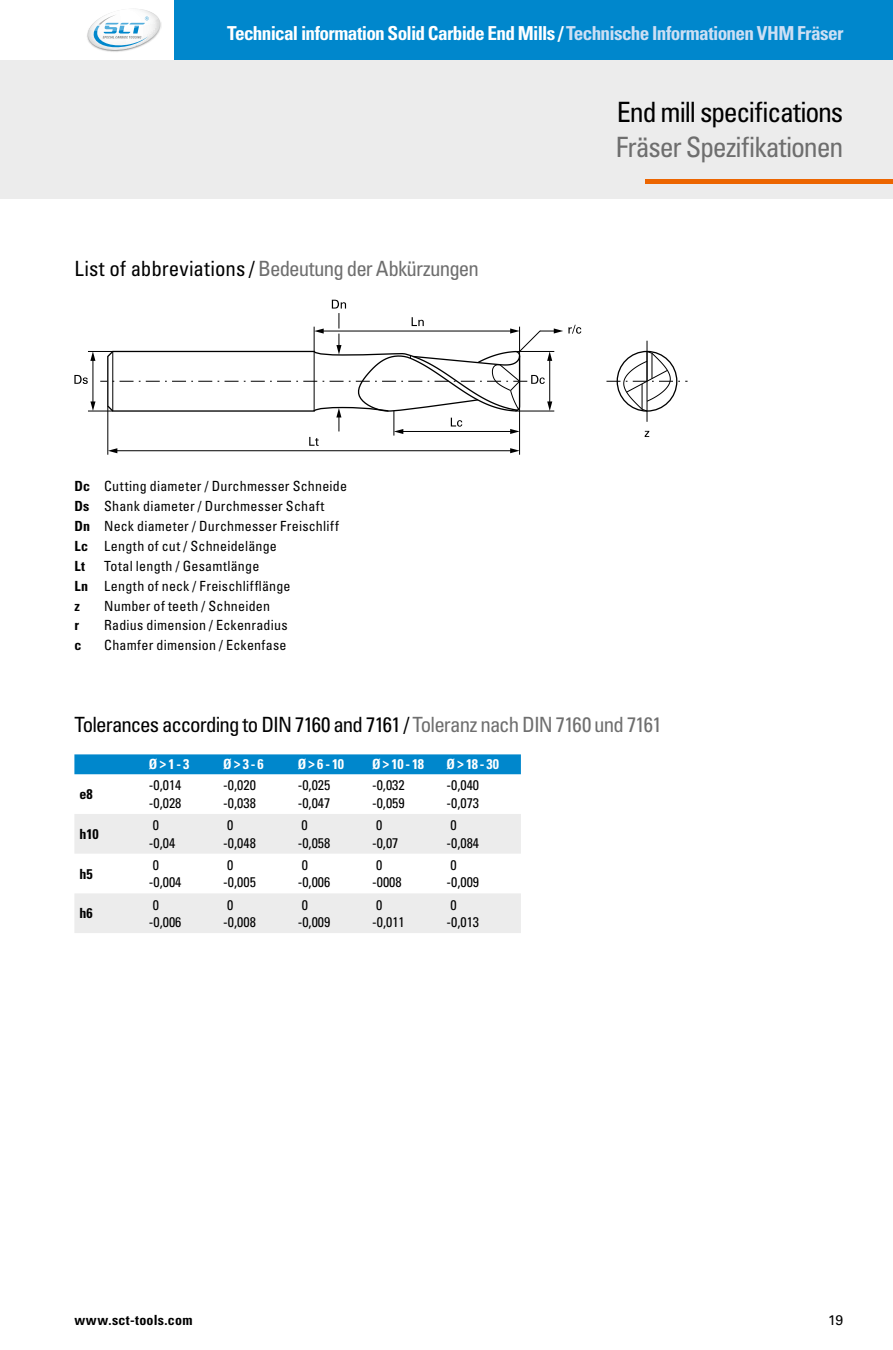
<style>
.page{position:relative;width:893px;height:1350px;background:#fff}
.page>*{position:absolute;margin:0;border:0;box-sizing:border-box;transform-origin:0 0}
.t1{font:condensed 28px "Univers LT Std";letter-spacing:-.04em;color:#000}
.t2{font:condensed 28px "Univers LT Std";letter-spacing:-.04em;color:#6e6e6e}
.t3{font:condensed 21px "Univers LT Std";letter-spacing:-.045em;color:#000}
.t4{font:condensed 21px "Univers LT Std";letter-spacing:-.02em;color:#6e6e6e}
.t5{font:700 condensed 19.25px "Univers LT Std";letter-spacing:-.035em;color:#fff}
.t6{font:condensed 14px/17.5px "Univers LT Std";letter-spacing:.015em;color:#000}
.t7{font:700 condensed 14px "Univers LT Std";letter-spacing:-.03em;color:#fff}
.t8{font:700 condensed 14px "Univers LT Std";letter-spacing:.015em;color:#000}
.t9{font:14px "Univers LT Std";color:#000}
.s1{color:#cddff4}
.s2{color:#000}
.s3{font-weight:700}
.s4{color:#6e6e6e}
</style>
<div class="page">
<div style="left:0;top:0;width:893px;height:198px;background:#ececec"></div>
<div style="left:174px;top:0;width:719px;height:60px;background:#0087cc"></div>
<div style="left:0;top:0;width:174px;height:60px;background:#fff"></div>
<svg style="left:87px;top:9px;width:75px;height:43px"></svg>
<div style="left:645px;top:179px;width:248px;height:5px;background:#ec6500"></div>
<hr style="left:647px;top:341px;width:1px;height:81px;background:#000">
<svg style="left:606px;top:350px;width:81px;height:62px"></svg>
<hr style="left:519px;top:326px;width:1px;height:128px;background:#000">
<hr style="left:108px;top:406px;width:1px;height:48px;background:#000">
<svg style="left:645px;top:431px;width:4px;height:6px"></svg>
<svg style="left:74px;top:300px;width:507px;height:153px"></svg>
<div style="left:74px;top:754px;width:447px;height:20px;background:#0087cc"></div>
<svg style="left:74px;top:814px;width:447px;height:119px;fill:#ececec"></svg>
<h3 class="t5" style="left:227px;top:21px;width:618px">Technical information Solid Carbide End Mills / <span class="s1">Technische Informationen VHM Fräser</span></h3>
<h2 class="t4" style="left:74px;top:255px;width:406px"><span class="s2">List of abbreviations /</span> Bedeutung der Abkürzungen</h2>
<p class="t6" style="left:74px;top:476px;width:274px;line-height:19.8px"><span class="s3">Dc</span> Cutting diameter / Durchmesser Schneide<br><span class="s3">Ds</span> Shank diameter / Durchmesser Schaft<br><span class="s3">Dn</span> Neck diameter / Durchmesser Freischliff<br><span class="s3">Lc</span> Length of cut / Schneidelänge<br><span class="s3">Lt</span></p>
<p class="t6" style="left:74px;top:556px;width:218px;line-height:19.8px;text-indent:30px">Total length / Gesamtlänge<br><span class="s3">Ln</span> Length of neck / Freischlifflänge <span class="s3">z</span></p>
<p class="t6" style="left:104px;top:596px;width:167px">Number of teeth / Schneiden</p>
<p class="t8" style="left:74px;top:617px;width:6px">r</p>
<p class="t6" style="left:104px;top:616px;width:185px">Radius dimension / Eckenradius</p>
<p class="t8" style="left:74px;top:636px;width:8px">c</p>
<p class="t6" style="left:104px;top:636px;width:184px">Chamfer dimension / Eckenfase</p>
<h1 class="t1" style="left:617px;top:94px;width:228px">End mill specifications</h1>
<h1 class="t2" style="left:616px;top:129px;width:229px">Fräser Spezifikationen</h1>
<h2 class="t3" style="left:74px;top:711px;width:589px">Tolerances according to DIN 7160 and 7161 / <span class="s4">Toleranz nach DIN 7160 und 7161</span></h2>
<p class="t7" style="left:149px;top:755px;width:42px">Ø &gt; 1 - 3</p>
<p class="t7" style="left:223px;top:755px;width:42px">Ø &gt; 3 - 6</p>
<p class="t7" style="left:298px;top:755px;width:48px">Ø &gt; 6 - 10</p>
<p class="t7" style="left:372px;top:755px;width:54px">Ø &gt; 10 - 18</p>
<p class="t7" style="left:446px;top:755px;width:54px">Ø &gt; 18 - 30</p>
<p class="t8" style="left:79px;top:785px;width:15px">e8</p>
<p class="t6" style="left:149px;top:776px;width:34px">-0,014 -0,028</p>
<p class="t6" style="left:223px;top:776px;width:34px">-0,020 -0,038</p>
<p class="t6" style="left:298px;top:776px;width:34px">-0,025 -0,047</p>
<p class="t6" style="left:372px;top:776px;width:34px">-0,032 -0,059</p>
<p class="t6" style="left:446px;top:776px;width:34px">-0,040 -0,073</p>
<p class="t8" style="left:79px;top:825px;width:21px">h10</p>
<p class="t6" style="left:149px;top:816px;width:28px">0 -0,04</p>
<p class="t6" style="left:223px;top:816px;width:34px">0 -0,048</p>
<p class="t6" style="left:298px;top:816px;width:34px">0 -0,058</p>
<p class="t6" style="left:372px;top:816px;width:28px">0 -0,07</p>
<p class="t6" style="left:446px;top:816px;width:34px">0 -0,084</p>
<p class="t8" style="left:79px;top:865px;width:15px">h5</p>
<p class="t6" style="left:149px;top:855px;width:34px">0 -0,004</p>
<p class="t6" style="left:223px;top:855px;width:34px">0 -0,005</p>
<p class="t6" style="left:298px;top:855px;width:34px">0 -0,006</p>
<p class="t6" style="left:372px;top:855px;width:31px">0 -0008</p>
<p class="t6" style="left:447px;top:855px;width:34px">0 -0,009</p>
<p class="t8" style="left:79px;top:904px;width:15px">h6</p>
<p class="t6" style="left:149px;top:895px;width:34px">0 -0,006</p>
<p class="t6" style="left:223px;top:895px;width:34px">0 -0,008</p>
<p class="t6" style="left:298px;top:895px;width:34px">0 -0,009</p>
<p class="t6" style="left:372px;top:895px;width:34px">0 -0,011</p>
<p class="t6" style="left:447px;top:895px;width:34px">0 -0,013</p>
<p class="t8" style="left:74px;top:1311px;width:120px">www.sct-tools.com</p>
<p class="t9" style="left:828px;top:1311px;width:17px">19</p>
</div>
